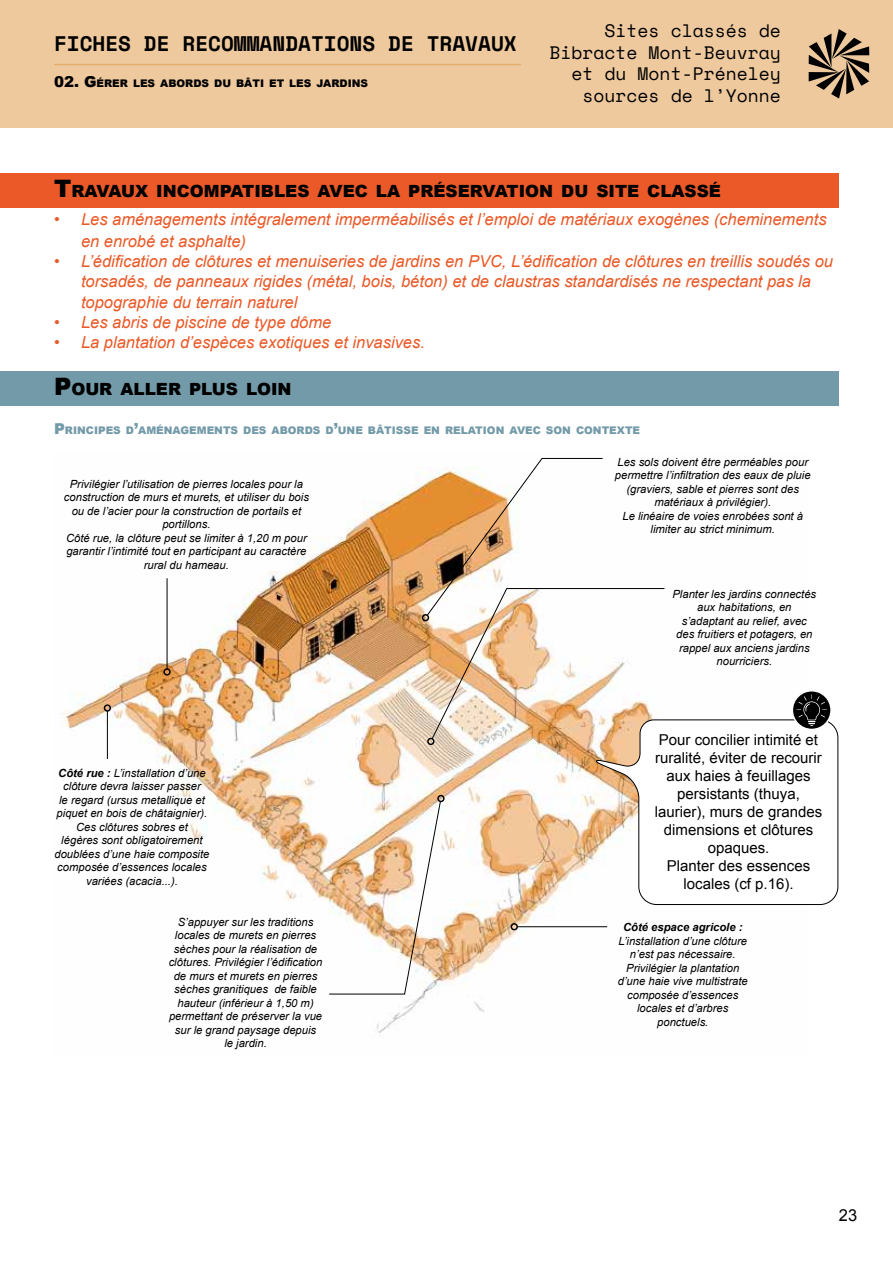
<style>
.page{position:relative;width:893px;height:1263px;background:#fff}
.page>*{position:absolute;margin:0;border:0;box-sizing:border-box;transform-origin:0 0}
.t1{font:700 21px "Space Mono";color:#000}
.t2{font:18px/21.6px "Space Mono";color:#000;text-align:right}
.t3{font:900 16.8px "Arial";color:#000}
.t4{font:italic 16.5px/21.6px "Arial";color:#ea5927}
.t5{font:16.5px "Arial";color:#000}
.t6{font:15px/18px "Arial";color:#000;text-align:center}
.t7{font:900 15px "Arial";color:#000}
.t8{font:italic 11.25px/13.5px "Arial";color:#000;text-align:center}
.t9{font:italic 700 11.25px "Arial";color:#000}
.t10{font:900 10.5px "Arial";color:#739aa8}
.t11{font:900 10.5px "Arial";color:#000}
.s1{font-size:10.5px}
.s2{font-size:24px}
.s3{font-size:15px}
.s4{font-weight:700}
</style>
<div class="page">
<div style="left:0;top:0;width:893px;height:128px;background:#eec99e"></div>
<hr style="left:54px;top:64px;width:467px;height:1px;background:#dd933d">
<svg style="left:809px;top:29px;width:60px;height:70px"></svg>
<div style="left:0;top:173px;width:839px;height:34px;background:#ea5927"></div>
<div style="left:0;top:371px;width:839px;height:34px;background:#739aa8"></div>
<img style="left:61px;top:457px;width:541px;height:576px">
<hr style="left:167px;top:578px;width:1px;height:91px;background:#000">
<div style="left:163px;top:668px;width:8px;height:8px;border:1px solid #000;border-radius:50%"></div>
<hr style="left:107px;top:711px;width:1px;height:48px;background:#000">
<div style="left:104px;top:704px;width:7px;height:8px;border:1px solid #000;border-radius:50%"></div>
<svg style="left:328px;top:458px;width:510px;height:537px"></svg>
<h1 class="t1" style="left:54px;top:27px;width:464px">FICHES DE RECOMMANDATIONS DE TRAVAUX</h1>
<h2 class="t2" style="left:549px;top:19px;width:233px">Sites classés de<br>Bibracte Mont-Beuvray et du Mont-Préneley sources de l’Yonne</h2>
<h3 class="t7" style="left:54px;top:71px;width:59px">02. G<span class="s1">ÉRER</span></h3>
<p class="t11" style="left:133px;top:76px;width:16px">LES</p>
<p class="t11" style="left:160px;top:76px;width:145px">ABORDS DU BÂTI ET LES</p>
<p class="t11" style="left:316px;top:76px;width:44px">JARDINS</p>
<h3 class="t3" style="left:54px;top:178px;width:164px"><span class="s2">T</span>RAVAUX INCOMPAT</h3>
<h3 class="t3" style="left:254px;top:178px;width:44px">IBLES</h3>
<h3 class="t3" style="left:317px;top:178px;width:38px">AVEC</h3>
<h3 class="t3" style="left:376px;top:178px;width:83px">LA PRÉSER</h3>
<h3 class="t3" style="left:483px;top:178px;width:203px">VATION DU SITE CLASS</h3>
<h3 class="t3" style="left:709px;top:178px;width:14px">É</h3>
<h3 class="t4" style="left:81px;top:209px;width:747px;text-indent:-27px">• Les aménagements intégralement imperméabilisés et l’emploi de matériaux exogènes (cheminements en enrobé et asphalte)</h3>
<h3 class="t4" style="left:54px;top:251px;width:781px;line-height:19.8px;text-align:center">• L’édification de clôtures et menuiseries de jardins en PVC, L’édification de clôtures en treillis soudés ou torsadés, de panneaux rigides (métal, bois, béton) et de claustras standardisés ne respectant pas la</h3>
<h3 class="t4" style="left:81px;top:292px;width:218px">topographie du terrain naturel</h3>
<h3 class="t4" style="left:54px;top:312px;width:279px">• Les abris de piscine de type dôme</h3>
<h3 class="t4" style="left:54px;top:332px;width:372px">• La plantation d’espèces exotiques et invasives.</h3>
<h3 class="t3" style="left:54px;top:377px;width:115px"><span class="s2">P</span>OUR ALLER</h3>
<h3 class="t3" style="left:189px;top:377px;width:101px">PLUS LOIN</h3>
<p class="t10" style="left:54px;top:423px;width:53px"><span class="s3">P</span>RINCIPES</p>
<p class="t10" style="left:126px;top:423px;width:73px">D<span class="s3">’</span>AM ÉNAGEMENTS</p>
<p class="t10" style="left:243px;top:423px;width:17px">DES</p>
<p class="t10" style="left:272px;top:423px;width:84px">ABORDS D<span class="s3">’</span>UNE</p>
<p class="t10" style="left:368px;top:423px;width:37px">BÂTISSE</p>
<p class="t10" style="left:424px;top:423px;width:9px">EN</p>
<p class="t10" style="left:445px;top:423px;width:89px">RELATION AVEC</p>
<p class="t10" style="left:546px;top:423px;width:56px">SON CONTE</p>
<p class="t10" style="left:617px;top:423px;width:17px">XTE</p>
<p class="t8" style="left:64px;top:477px;width:247px">Privilégier l’utilisation de pierres locales pour la construction de murs et murets, et utiliser du bois ou de l’acier pour la construction de portails et portillons.<br>Côté rue, la clôture peut se limiter à 1,20 m pour garantir l’intimité tout en participant au caractère rural du hameau.</p>
<p class="t8" style="left:54px;top:766px;width:157px"><span class="s4">Côté rue :</span> L’installation d’une clôture devra laisser passer<br>le regard (ursus metallique et piquet en bois de châtaignier).<br>Ces clôtures sobres et<br>légères sont obligatoirement doublées d’une haie composite composée d’essences locales variées (acacia...).</p>
<p class="t8" style="left:169px;top:915px;width:155px">S’appuyer sur les traditions locales de murets en pierres sèches pour la réalisation de clôtures. Privilégier l’édification de murs et murets en pierres sèches granitiques de faible hauteur (inférieur à 1,50 m) permettant de préserver la vue sur le grand paysage depuis<br>le jardin.</p>
<p class="t8" style="left:615px;top:455px;width:197px">Les sols doivent être perméables pour permettre l’infiltration des eaux de pluie (graviers, sable et pierres sont des matériaux à privilégier).<br>Le linéaire de voies enrobées sont à limiter au strict minimum.</p>
<p class="t8" style="left:672px;top:587px;width:145px">Planter les jardins connectés aux habitations, en s’adaptant au relief, avec des fruitiers et potagers, en rappel aux anciens jardins nourriciers.</p>
<h3 class="t6" style="left:655px;top:731px;width:169px">Pour concilier intimité et ruralité, éviter de recourir aux haies à feuillages persistants (thuya, laurier), murs de grandes dimensions et clôtures opaques.<br>Planter des essences locales (cf p.16).</h3>
<p class="t9" style="left:623px;top:920px;width:121px">Côté espace agricole :</p>
<p class="t8" style="left:618px;top:934px;width:132px">L’installation d’une clôture n’est pas nécessaire.<br>Privilégier la plantation d’une haie vive multistrate composée d’essences locales et d’arbres ponctuels.</p>
<h3 class="t5" style="left:839px;top:1204px;width:20px">23</h3>
</div>
